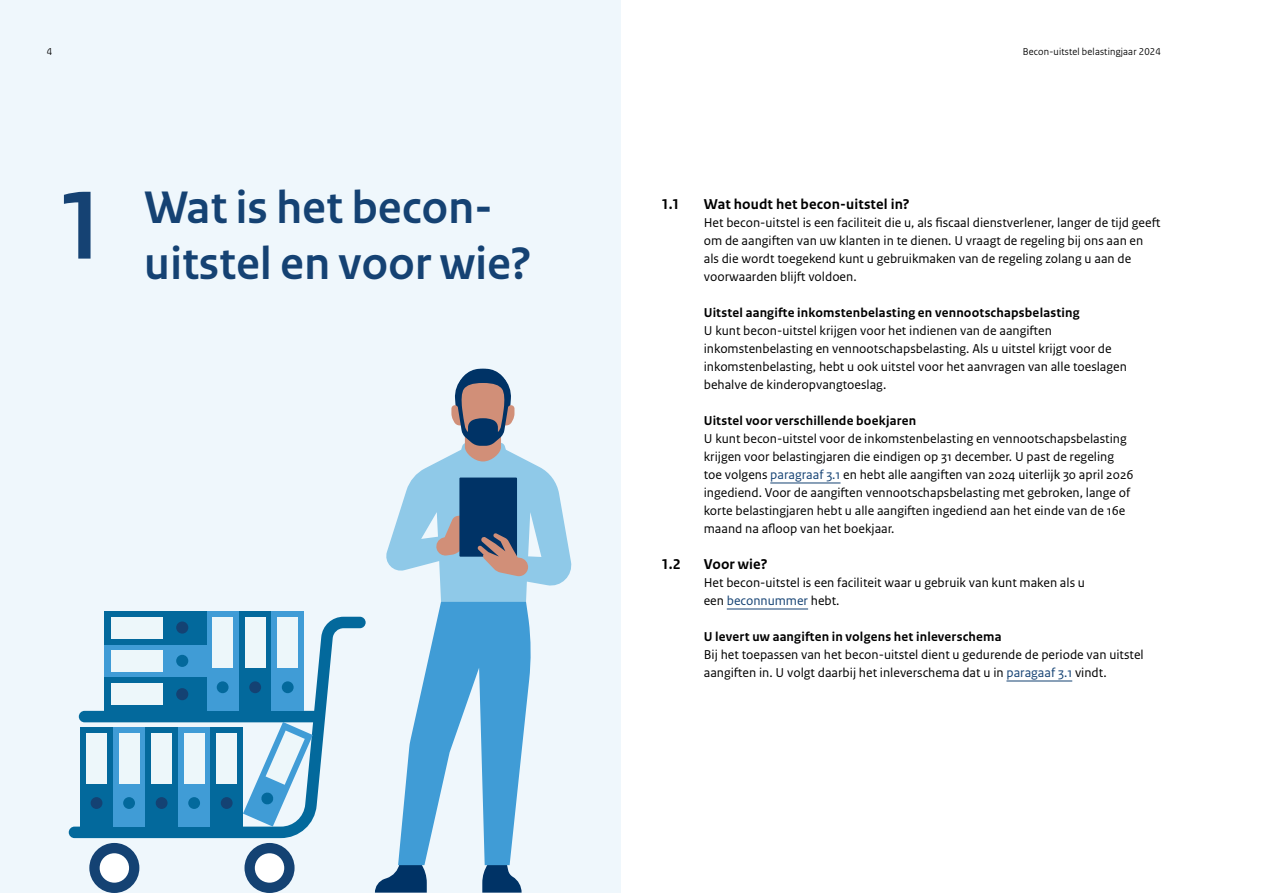
<style>
.page{position:relative;width:1263px;height:893px;background:#fff}
.page>*{position:absolute;margin:0;border:0;box-sizing:border-box;transform-origin:0 0}
.H2_Deel_Titel{font:700 48px/55.5px "Rijksoverheid Sans Heading";letter-spacing:.01em;color:#154273}
.H3_Alineakop_Nummering{font:700 15px "Rijksoverheid Sans Text";letter-spacing:.01em;color:#000}
.Body{font:13.5px/18px "Rijksoverheid Sans Text";color:#000}
.H4_Alineakop{font:700 13.5px "Rijksoverheid Sans Text";letter-spacing:.015em;color:#000}
.H3_Kop_Let_op{font:700 13.5px "Rijksoverheid Sans Text";letter-spacing:.015em;color:#000}
.t1{font:10.5px "Rijksoverheid Sans Heading";letter-spacing:.02em;color:#000}
.s1{color:#154273}
</style>
<div class="page">
<div style="left:0;top:0;width:621px;height:893px;background:#eff7fc"></div>
<svg style="left:375px;top:369px;width:197px;height:524px"></svg>
<svg style="left:69px;top:617px;width:297px;height:221px"></svg>
<div style="left:79px;top:711px;width:245px;height:11px;background:#03699c;border-radius:6px"></div>
<svg style="left:244px;top:843px;width:51px;height:50px"></svg>
<svg style="left:89px;top:843px;width:50px;height:50px"></svg>
<svg style="left:243px;top:722px;width:70px;height:105px"></svg>
<div style="left:80px;top:727px;width:33px;height:100px;background:#03699c"></div>
<div style="left:91px;top:797px;width:11px;height:12px;background:#144273;border-radius:50%"></div>
<div style="left:86px;top:733px;width:21px;height:50px;background:#edf7fa"></div>
<div style="left:113px;top:727px;width:32px;height:100px;background:#409cd6"></div>
<div style="left:123px;top:797px;width:12px;height:12px;background:#03699c;border-radius:50%"></div>
<div style="left:119px;top:733px;width:20px;height:50px;background:#edf7fa"></div>
<div style="left:145px;top:727px;width:33px;height:100px;background:#03699c"></div>
<div style="left:156px;top:797px;width:12px;height:12px;background:#144273;border-radius:50%"></div>
<div style="left:151px;top:733px;width:21px;height:50px;background:#edf7fa"></div>
<div style="left:178px;top:727px;width:32px;height:100px;background:#409cd6"></div>
<div style="left:188px;top:797px;width:12px;height:12px;background:#03699c;border-radius:50%"></div>
<div style="left:184px;top:733px;width:21px;height:50px;background:#edf7fa"></div>
<div style="left:210px;top:727px;width:33px;height:100px;background:#03699c"></div>
<div style="left:221px;top:797px;width:12px;height:12px;background:#144273;border-radius:50%"></div>
<div style="left:216px;top:733px;width:21px;height:50px;background:#edf7fa"></div>
<div style="left:206px;top:611px;width:33px;height:100px;background:#409cd6"></div>
<div style="left:217px;top:681px;width:12px;height:12px;background:#03699c;border-radius:50%"></div>
<div style="left:212px;top:618px;width:21px;height:50px;background:#edf7fa"></div>
<div style="left:239px;top:611px;width:32px;height:100px;background:#03699c"></div>
<div style="left:249px;top:681px;width:12px;height:12px;background:#144273;border-radius:50%"></div>
<div style="left:245px;top:618px;width:21px;height:50px;background:#edf7fa"></div>
<div style="left:271px;top:611px;width:33px;height:100px;background:#409cd6"></div>
<div style="left:282px;top:681px;width:12px;height:12px;background:#03699c;border-radius:50%"></div>
<div style="left:277px;top:618px;width:21px;height:50px;background:#edf7fa"></div>
<div style="left:104px;top:644px;width:102px;height:33px;background:#409cd6"></div>
<div style="left:176px;top:655px;width:12px;height:12px;background:#03699c;border-radius:50%"></div>
<div style="left:111px;top:650px;width:51px;height:21px;background:#edf7fa"></div>
<div style="left:104px;top:611px;width:102px;height:33px;background:#03699c"></div>
<div style="left:176px;top:621px;width:12px;height:13px;background:#144273;border-radius:50%"></div>
<div style="left:111px;top:617px;width:51px;height:21px;background:#edf7fa"></div>
<div style="left:104px;top:677px;width:102px;height:34px;background:#03699c"></div>
<div style="left:176px;top:688px;width:12px;height:12px;background:#144273;border-radius:50%"></div>
<div style="left:111px;top:683px;width:51px;height:22px;background:#edf7fa"></div>
<hr style="left:770px;top:483px;width:70px;height:1px;background:#154273">
<hr style="left:727px;top:609px;width:81px;height:1px;background:#154273">
<hr style="left:1006px;top:681px;width:66px;height:1px;background:#154273">
<p class="t1" style="left:47px;top:45px;width:7px">4</p>
<p class="t1" style="left:1023px;top:45px;width:140px">Becon-uitstel belastingjaar 2024</p>
<h2 class="H2_Deel_Titel" style="left:55px;top:181px;width:478px;text-indent:90px">Wat is het becon-<br><sup>1</sup> uitstel en voor wie?</h2>
<h3 class="H3_Alineakop_Nummering" style="left:661px;top:196px;width:20px">1.1</h3>
<h3 class="H3_Alineakop_Nummering" style="left:704px;top:196px;width:208px">Wat houdt het becon-uitstel in?</h3>
<p class="Body" style="left:704px;top:214px;width:458px">Het becon-uitstel is een faciliteit die u, als fiscaal dienstverlener, langer de tijd geeft om de aangiften van uw klanten in te dienen. U vraagt de regeling bij ons aan en als die wordt toegekend kunt u gebruikmaken van de regeling zolang u aan de voorwaarden blijft voldoen.</p>
<h4 class="H4_Alineakop" style="left:704px;top:305px;width:377px">Uitstel aangifte inkomstenbelasting en vennootschapsbelasting</h4>
<p class="Body" style="left:704px;top:322px;width:425px">U kunt becon-uitstel krijgen voor het indienen van de aangiften inkomstenbelasting en vennootschapsbelasting. Als u uitstel krijgt voor de inkomstenbelasting, hebt u ook uitstel voor het aanvragen van alle toeslagen behalve de kinderopvangtoeslag.</p>
<p class="H3_Kop_Let_op" style="left:704px;top:413px;width:214px">Uitstel voor verschillende boekjaren</p>
<p class="Body" style="left:704px;top:430px;width:431px">U kunt becon-uitstel voor de inkomstenbelasting en vennootschapsbelasting krijgen voor belastingjaren die eindigen op 31 december. U past de regeling toe volgens <span class="s1">paragraaf 3.1</span> en hebt alle aangiften van 2024 uiterlijk 30 april 2026 ingediend. Voor de aangiften vennootschapsbelasting met gebroken, lange of korte belastingjaren hebt u alle aangiften ingediend aan het einde van de 16e maand na afloop van het boekjaar.</p>
<h3 class="H3_Alineakop_Nummering" style="left:661px;top:556px;width:21px">1.2</h3>
<h3 class="H3_Alineakop_Nummering" style="left:704px;top:556px;width:65px">Voor wie?</h3>
<p class="Body" style="left:704px;top:574px;width:383px">Het becon-uitstel is een faciliteit waar u gebruik van kunt maken als u een <span class="s1">beconnummer</span> hebt.</p>
<h4 class="H4_Alineakop" style="left:704px;top:629px;width:299px">U levert uw aangiften in volgens het inleverschema</h4>
<p class="Body" style="left:704px;top:646px;width:441px">Bij het toepassen van het becon-uitstel dient u gedurende de periode van uitstel aangiften in. U volgt daarbij het inleverschema dat u in <span class="s1">paragaaf 3.1</span> vindt.</p>
</div>
